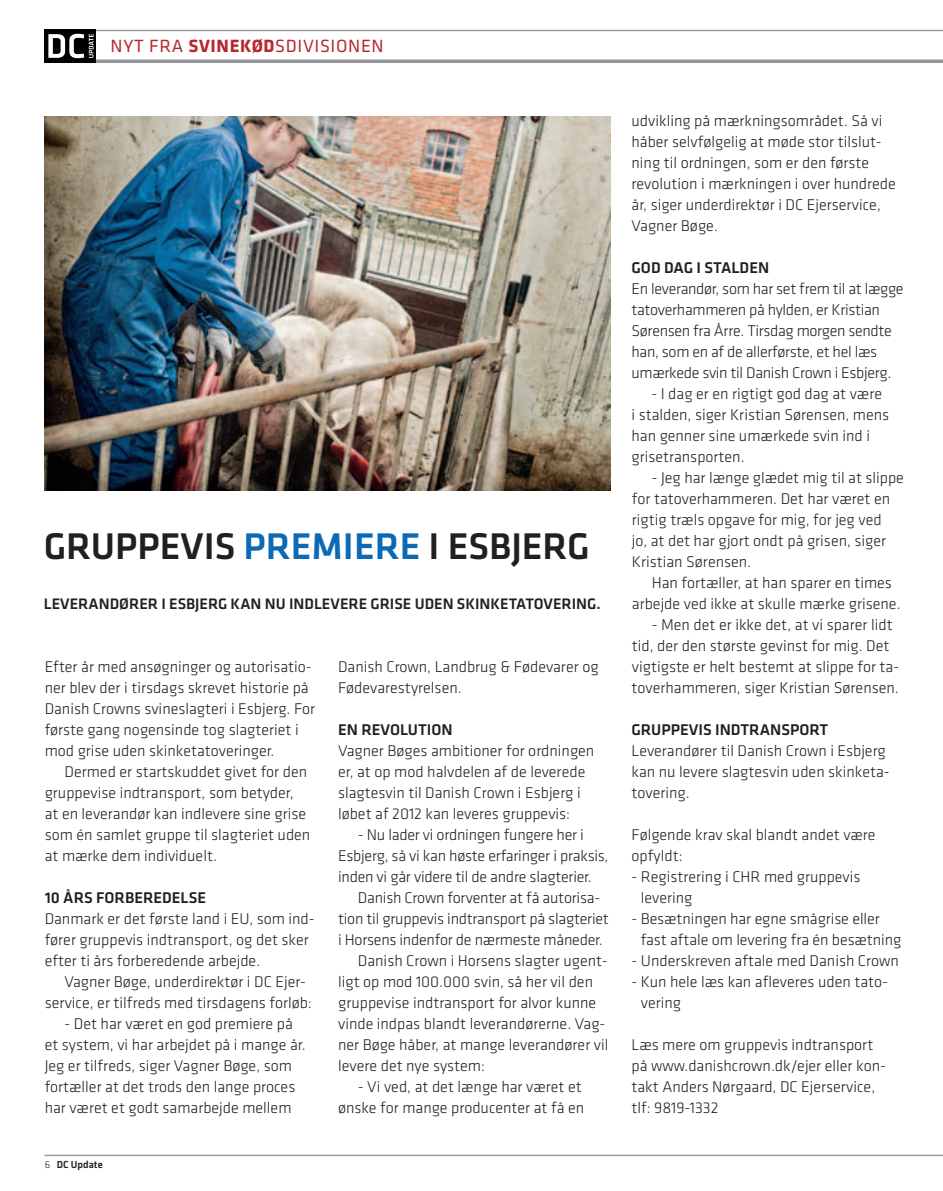
<style>
.page{position:relative;width:943px;height:1191px;background:#fff}
.page>*{position:absolute;margin:0;border:0;box-sizing:border-box;transform-origin:0 0}
.t1{font:500 38.5px "Klavika";color:#231f20}
.t2{font:500 38.5px "Klavika";color:#0c69b5}
.t3{font:18.38px "Klavika";letter-spacing:.035em;color:#b7282e}
.t4{font:300 16.1px/21px "Klavika";color:#231f20}
.t5{font:300 16.1px/21px "Klavika";letter-spacing:-.02em;color:#231f20}
.t6{font:500 16.1px "Klavika";color:#231f20}
.t7{font:500 15.75px "Klavika";color:#231f20}
.t8{font:500 10.5px "Klavika";color:#231f20}
.s1{font-weight:700}
.s2{font-weight:300}
</style>
<div class="page">
<hr style="left:45px;top:1154px;width:898px;height:2px;background:#939598">
<hr style="left:45px;top:30px;width:898px;height:1px;background:#939598">
<hr style="left:45px;top:60px;width:898px;height:3px;background:#939598">
<div style="left:45px;top:30px;width:51px;height:33px;background:#000103"></div>
<svg style="left:48px;top:34px;width:46px;height:24px"></svg>
<img style="left:45px;top:116px;width:565px;height:375px">
<p class="t3" style="left:111px;top:35px;width:90px">NYT FRA <span class="s1">SVINEK</span></p>
<p class="t3" style="left:252px;top:35px;width:133px"><span class="s1">ØD</span>SDIVISIONEN</p>
<h1 class="t1" style="left:44px;top:525px;width:24px">GRU</h1>
<h1 class="t1" style="left:115px;top:525px;width:64px">PPEVIS</h1>
<h1 class="t2" style="left:243px;top:525px;width:45px">PREMIERE</h1>
<h1 class="t1" style="left:428px;top:525px;width:116px">IESBJERG</h1>
<p class="t7" style="left:44px;top:595px;width:558px">LEVERANDØRER I ESBJERG KAN NU INDLEVERE GRISE UDEN SKINKETATOVERING.</p>
<p class="t4" style="left:45px;top:656px;width:272px">Efter år med ansøgninger og autorisatio&shy;ner blev der i tirsdags skrevet historie på Danish Crowns svineslagteri i Esbjerg. For første gang nogensinde tog slagteriet i mod grise uden skinketatoveringer.</p>
<p class="t4" style="left:45px;top:761px;width:267px;text-indent:20px">Dermed er startskuddet givet for den gruppevise indtransport, som betyder, at en leverandør kan indlevere sine grise som én samlet gruppe til slagteriet uden at mærke dem individuelt.</p>
<p class="t6" style="left:45px;top:888px;width:30px">10 ÅRS</p>
<p class="t6" style="left:96px;top:888px;width:11px">FORBERE</p>
<p class="t6" style="left:162px;top:888px;width:36px">DELSE</p>
<p class="t4" style="left:45px;top:908px;width:271px">Danmark er det første land i EU, som ind&shy;fører gruppevis indtransport, og det sker efter ti års forberedende arbejde.</p>
<p class="t4" style="left:45px;top:971px;width:269px;text-indent:20px">Vagner Bøge, underdirektør i DC Ejer&shy;service, er tilfreds med tirsdagens forløb:</p>
<p class="t4" style="left:45px;top:1013px;width:262px;text-indent:20px">- Det har været en god premiere på et system, vi har arbejdet på i mange år.<br>Jeg er tilfreds, siger Vagner Bøge, som fortæller at det trods den lange proces har været et godt samarbejde mellem</p>
<p class="t8" style="left:45px;top:1159px;width:59px"><span class="s2">6</span> DC UPDATE</p>
<p class="t4" style="left:338px;top:656px;width:262px">Danish Crown, Landbrug &amp; Fødevarer og<br>Fødevarestyrelsen.</p>
<p class="t6" style="left:338px;top:720px;width:34px">EN REVO</p>
<p class="t6" style="left:400px;top:720px;width:18px">LUTION</p>
<p class="t4" style="left:338px;top:740px;width:258px">Vagner Bøges ambitioner for ordningen er, at op mod halvdelen af de leverede slagtesvin til Danish Crown i Esbjerg i løbet af 2012 kan leveres gruppevis:</p>
<p class="t4" style="left:338px;top:824px;width:272px;text-indent:20px">- Nu lader vi ordningen fungere her i<br>Esbjerg, så vi kan høste erfaringer i praksis, inden vi går videre til de andre slagterier.</p>
<p class="t4" style="left:358px;top:887px;width:244px">Danish Crown forventer at få autorisa-</p>
<p class="t4" style="left:338px;top:908px;width:272px">tion til gruppevis indtransport på slagteriet</p>
<p class="t4" style="left:338px;top:929px;width:266px">i Horsens indenfor de nærmeste måneder.</p>
<p class="t4" style="left:358px;top:950px;width:251px">Danish Crown i Horsens slagter ugent-</p>
<p class="t4" style="left:338px;top:971px;width:256px">ligt op mod 100.000 svin, så her vil den</p>
<p class="t4" style="left:338px;top:992px;width:260px">gruppevise indtransport for alvor kunne</p>
<p class="t4" style="left:338px;top:1013px;width:269px">vinde indpas blandt leverandørerne. Vag-</p>
<p class="t4" style="left:338px;top:1034px;width:272px">ner Bøge håber, at mange leverandører vil</p>
<p class="t4" style="left:338px;top:1055px;width:148px">levere det nye system:</p>
<p class="t4" style="left:338px;top:1076px;width:248px;text-align:right">- Vi ved, at det længe har været et ønske for mange producenter at få en</p>
<p class="t4" style="left:631px;top:110px;width:266px">udvikling på mærkningsområdet. Så vi håber selvfølgelig at møde stor tilslut&shy;ning til ordningen, som er den første revolution i mærkningen i over hundrede år, siger underdirektør i DC Ejerservice, Vagner Bøge.</p>
<p class="t6" style="left:631px;top:258px;width:128px">GOD DAG ISTALDEN</p>
<p class="t5" style="left:631px;top:278px;width:273px">En leverandør, som har set frem til at lægge tatoverhammeren på hylden, er Kristian Sørensen fra Årre. Tirsdag morgen sendte han, som en af de allerførste, et hel læs umærkede svin til Danish Crown i Esbjerg.</p>
<p class="t4" style="left:631px;top:383px;width:259px;text-indent:20px">- I dag er en rigtigt god dag at være i stalden, siger Kristian Sørensen, mens han genner sine umærkede svin ind i grisetransporten.</p>
<p class="t4" style="left:632px;top:467px;width:273px;text-indent:20px">- Jeg har længe glædet mig til at slippe for tatoverhammeren. Det har været en rigtig træls opgave for mig, for jeg ved<br>jo, at det har gjort ondt på grisen, siger Kristian Sørensen.</p>
<p class="t4" style="left:632px;top:572px;width:270px;text-indent:20px">Han fortæller, at han sparer en times arbejde ved ikke at skulle mærke grisene.</p>
<p class="t4" style="left:631px;top:614px;width:269px;text-indent:20px">- Men det er ikke det, at vi sparer lidt tid, der den største gevinst for mig. Det vigtigste er helt bestemt at slippe for ta&shy;toverhammeren, siger Kristian Sørensen.</p>
<p class="t6" style="left:631px;top:720px;width:11px">GRU</p>
<p class="t6" style="left:661px;top:720px;width:27px">PPEVIS</p>
<p class="t6" style="left:715px;top:720px;width:37px">IN DTRANS</p>
<p class="t6" style="left:790px;top:720px;width:20px">PORT</p>
<p class="t4" style="left:631px;top:740px;width:260px">Leverandører til Danish Crown i Esbjerg kan nu levere slagtesvin uden skinketa&shy;tovering.</p>
<p class="t4" style="left:631px;top:824px;width:246px">Følgende krav skal blandt andet være opfyldt:</p>
<p class="t4" style="left:641px;top:866px;width:221px;text-indent:-9px">- Registrering i CHR med gruppevis levering</p>
<p class="t4" style="left:640px;top:908px;width:262px;text-indent:-9px">- Besætningen har egne smågrise eller fast aftale om levering fra én besætning</p>
<p class="t4" style="left:631px;top:950px;width:269px">- Underskreven aftale med Danish Crown</p>
<p class="t4" style="left:641px;top:971px;width:248px;text-indent:-9px">- Kun hele læs kan afleveres uden tato&shy;vering</p>
<p class="t4" style="left:631px;top:1034px;width:256px">Læs mere om gruppevis indtransport på www.danishcrown.dk/ejer eller kon&shy;takt Anders Nørgaard, DC Ejerservice, tlf: 9819-1332</p>
</div>
